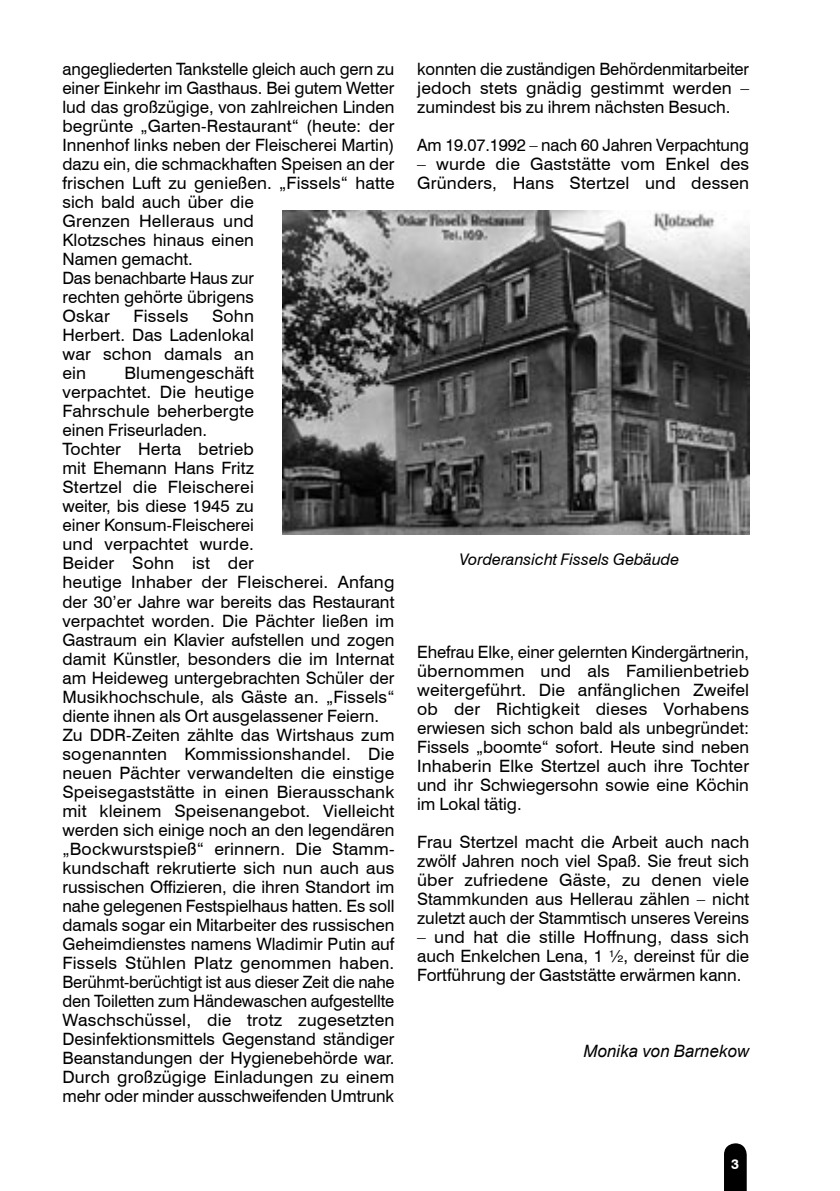
<style>
.page{position:relative;width:840px;height:1191px;background:#fff}
.page>*{position:absolute;margin:0;border:0;box-sizing:border-box;transform-origin:0 0}
.t1{font:17px/19px "Swiss 721 BT";color:#000;text-align:justify}
.t2{font:italic 17px "Arial";color:#000}
.t3{font:italic 16px "Swiss 721 BT";color:#000}
.t4{font:700 14px "Swiss 721 BT";color:#fff}
</style>
<div class="page">
<svg style="left:724px;top:1143px;width:22px;height:48px"></svg>
<img style="left:282px;top:211px;width:466px;height:323px">
<p class="t1" style="left:62px;top:60px;width:333px;text-align:left">angegliederten Tankstelle gleich auch gern zu einer Einkehr im Gasthaus. Bei gutem Wetter lud das großzügige, von zahlreichen Linden begrünte „Garten-Restaurant“ (heute: der<br>Innenhof links neben der Fleischerei Martin) dazu ein, die schmackhaften Speisen an der frischen Luft zu genießen. „Fissels“ hatte sich bald auch über die<br>Grenzen Helleraus und<br>Klotzsches hinaus einen<br>Namen gemacht.<br>Das benachbarte Haus zur<br>rechten gehörte übrigens<br>Oskar</p>
<p class="t1" style="left:62px;top:307px;width:193px;text-indent:149px">Sohn Herbert. Das Ladenlokal war schon damals an ein</p>
<p class="t1" style="left:133px;top:307px;width:56px">Fissels</p>
<p class="t1" style="left:62px;top:364px;width:333px;text-align:left;text-indent:62px">Blumengeschäft<br>verpachtet. Die heutige<br>Fahrschule beherbergte<br>einen Friseurladen.<br>Tochter Herta betrieb<br>mit Ehemann Hans Fritz<br>Stertzel die Fleischerei<br>weiter, bis diese 1945 zu<br>einer Konsum-Fleischerei<br>und verpachtet wurde.<br>Beider Sohn ist der<br>heutige Inhaber der Fleischerei. Anfang der 30’er Jahre war bereits das Restaurant verpachtet worden. Die Pächter ließen im Gastraum ein Klavier aufstellen und zogen damit Künstler, besonders die im Internat am Heideweg untergebrachten Schüler der Musikhochschule, als Gäste an. „Fissels“ diente ihnen als Ort ausgelassener Feiern.<br>Zu DDR-Zeiten zählte das Wirtshaus zum sogenannten Kommissionshandel. Die neuen Pächter verwandelten die einstige Speisegaststätte in einen Bierausschank mit kleinem Speisenangebot. Vielleicht werden sich einige noch an den legendären „Bockwurstspieß“ erinnern. Die Stamm&shy;kundschaft rekrutierte sich nun auch aus russischen Offizieren, die ihren Standort im nahe gelegenen Festspielhaus hatten. Es soll damals sogar ein Mitarbeiter des russischen Geheimdienstes namens Wladimir Putin auf Fissels Stühlen Platz genommen haben.<br>Berühmt-berüchtigt ist aus dieser Zeit die nahe den Toiletten zum Händewaschen aufgestellte Waschschüssel, die trotz zugesetzten Desinfektionsmittels Gegenstand ständiger Beanstandungen der Hygienebehörde war.<br>Durch großzügige Einladungen zu einem mehr oder minder ausschweifenden Umtrunk</p>
<p class="t1" style="left:417px;top:60px;width:333px">konnten die zuständigen Behördenmitarbeiter jedoch stets gnädig gestimmt werden – zumindest bis zu ihrem nächsten Besuch.</p>
<p class="t1" style="left:417px;top:136px;width:333px">Am 19.07.1992 – nach 60 Jahren Verpachtung</p>
<p class="t1" style="left:417px;top:155px;width:333px">– wurde die Gaststätte vom Enkel des<br>Gründers, Hans Stertzel und dessen</p>
<p class="t3" style="left:459px;top:549px;width:221px">Vorderansicht Fissels Gebäude</p>
<p class="t1" style="left:417px;top:642px;width:333px">Ehefrau Elke, einer gelernten Kindergärtnerin, übernommen und als Familienbetrieb weitergeführt. Die anfänglichen Zweifel ob der Richtigkeit dieses Vorhabens erwiesen sich schon bald als unbegründet:<br>Fissels „boomte“ sofort. Heute sind neben Inhaberin Elke Stertzel auch ihre Tochter und ihr Schwiegersohn sowie eine Köchin im Lokal tätig.</p>
<p class="t1" style="left:417px;top:832px;width:333px">Frau Stertzel macht die Arbeit auch nach zwölf Jahren noch viel Spaß. Sie freut sich über zufriedene Gäste, zu denen viele Stammkunden aus Hellerau zählen – nicht zuletzt auch der Stammtisch unseres Vereins</p>
<p class="t1" style="left:417px;top:927px;width:333px">– und hat die stille Hoffnung, dass sich auch Enkelchen Lena, 1 1⁄2, dereinst für die Fortführung der Gaststätte erwärmen kann.</p>
<p class="t2" style="left:583px;top:1041px;width:167px">Monika von Barnekow</p>
<p class="t4" style="left:730px;top:1155px;width:9px">3</p>
</div>
